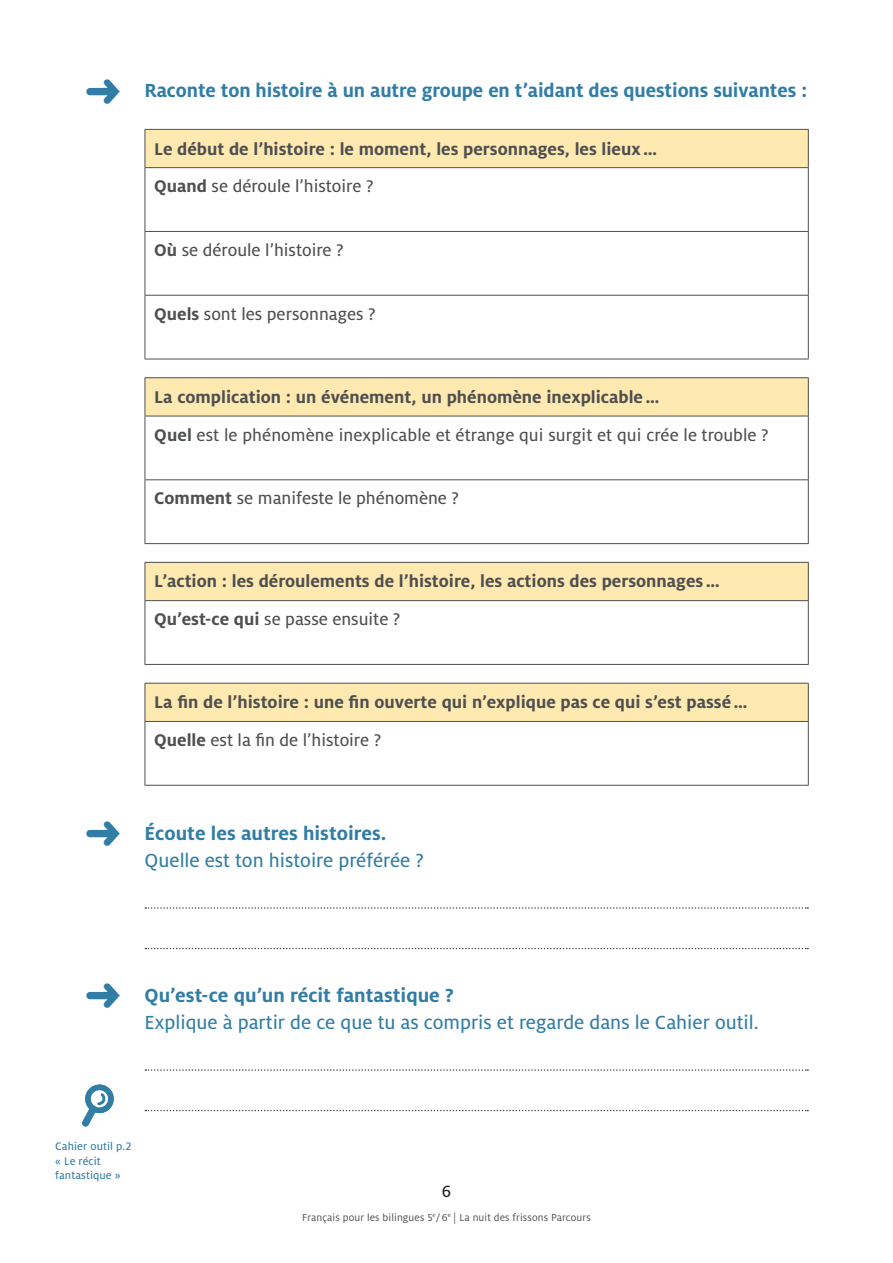
<style>
.page{position:relative;width:893px;height:1263px;background:#fff}
.page>*{position:absolute;margin:0;border:0;box-sizing:border-box;transform-origin:0 0}
.t1{font:700 21px "Milo OT";letter-spacing:-.005em;color:#317da5}
.t2{font:21px "Milo OT Text";color:#317da5}
.t3{font:700 18.75px "Milo OT";color:#4e4f50}
.t4{font:18.75px "Milo OT Text";color:#4e4f50}
.t5{font:18px "Milo OT Text";color:#231f20}
.t6{font:12px/14.4px "Milo OT Text";letter-spacing:.01em;color:#317da5}
.t7{font:11.25px "Milo OT";letter-spacing:.01em;color:#4e4f50}
.s1{font-family:"Milo OT";font-weight:700}
</style>
<div class="page">
<svg style="left:145px;top:907px;width:663px;height:2px"></svg>
<svg style="left:145px;top:948px;width:663px;height:1px"></svg>
<svg style="left:145px;top:1069px;width:663px;height:2px"></svg>
<svg style="left:145px;top:1110px;width:663px;height:1px"></svg>
<div style="left:145px;top:129px;width:663px;height:39px;background:#fee9b1"></div>
<hr style="left:145px;top:129px;width:664px;height:1px;background:#4e4f50">
<hr style="left:145px;top:130px;width:1px;height:37px;background:#4e4f50">
<hr style="left:808px;top:130px;width:1px;height:37px;background:#4e4f50">
<hr style="left:145px;top:167px;width:664px;height:1px;background:#4e4f50">
<hr style="left:145px;top:168px;width:1px;height:63px;background:#4e4f50">
<hr style="left:808px;top:168px;width:1px;height:63px;background:#4e4f50">
<hr style="left:145px;top:231px;width:664px;height:1px;background:#4e4f50">
<hr style="left:145px;top:232px;width:1px;height:63px;background:#4e4f50">
<hr style="left:808px;top:232px;width:1px;height:63px;background:#4e4f50">
<hr style="left:145px;top:295px;width:664px;height:1px;background:#4e4f50">
<hr style="left:145px;top:296px;width:1px;height:63px;background:#4e4f50">
<hr style="left:808px;top:296px;width:1px;height:63px;background:#4e4f50">
<hr style="left:145px;top:359px;width:664px;height:1px;background:#4e4f50">
<div style="left:145px;top:378px;width:663px;height:38px;background:#fee9b1"></div>
<hr style="left:145px;top:416px;width:664px;height:1px;background:#4e4f50">
<hr style="left:145px;top:479px;width:664px;height:1px;background:#4e4f50">
<hr style="left:145px;top:377px;width:664px;height:1px;background:#4e4f50">
<hr style="left:145px;top:378px;width:1px;height:38px;background:#4e4f50">
<hr style="left:808px;top:378px;width:1px;height:38px;background:#4e4f50">
<hr style="left:145px;top:416px;width:1px;height:63px;background:#4e4f50">
<hr style="left:808px;top:416px;width:1px;height:63px;background:#4e4f50">
<hr style="left:145px;top:480px;width:1px;height:63px;background:#4e4f50">
<hr style="left:808px;top:480px;width:1px;height:63px;background:#4e4f50">
<hr style="left:145px;top:543px;width:664px;height:1px;background:#4e4f50">
<div style="left:145px;top:562px;width:663px;height:39px;background:#fee9b1"></div>
<hr style="left:145px;top:562px;width:664px;height:1px;background:#4e4f50">
<hr style="left:145px;top:563px;width:1px;height:37px;background:#4e4f50">
<hr style="left:808px;top:563px;width:1px;height:37px;background:#4e4f50">
<hr style="left:145px;top:600px;width:664px;height:1px;background:#4e4f50">
<hr style="left:145px;top:601px;width:1px;height:63px;background:#4e4f50">
<hr style="left:808px;top:601px;width:1px;height:63px;background:#4e4f50">
<hr style="left:145px;top:664px;width:664px;height:1px;background:#4e4f50">
<div style="left:145px;top:683px;width:663px;height:38px;background:#fee9b1"></div>
<hr style="left:145px;top:683px;width:664px;height:1px;background:#4e4f50">
<hr style="left:145px;top:683px;width:1px;height:38px;background:#4e4f50">
<hr style="left:808px;top:683px;width:1px;height:38px;background:#4e4f50">
<hr style="left:145px;top:721px;width:664px;height:1px;background:#4e4f50">
<hr style="left:145px;top:722px;width:1px;height:63px;background:#4e4f50">
<hr style="left:808px;top:722px;width:1px;height:63px;background:#4e4f50">
<hr style="left:145px;top:785px;width:664px;height:1px;background:#4e4f50">
<div style="left:85px;top:1084px;width:29px;height:29px;border:6px solid #317da5;border-radius:50%"></div>
<svg style="left:82px;top:1091px;width:25px;height:36px"></svg>
<p class="t1" style="left:145px;top:79px;width:664px">Raconte ton histoire à un autre groupe en t’aidant des questions suivantes :</p>
<p class="t3" style="left:154px;top:138px;width:504px">Le début de l’histoire : le moment, les personnages, les lieux…</p>
<p class="t4" style="left:154px;top:176px;width:221px"><span class="s1">Quand</span> se déroule l’histoire ?</p>
<p class="t4" style="left:154px;top:240px;width:191px"><span class="s1">Où</span> se déroule l’histoire ?</p>
<p class="t4" style="left:154px;top:304px;width:223px"><span class="s1">Quels</span> sont les personnages ?</p>
<p class="t3" style="left:154px;top:386px;width:507px">La complication : un événement, un phénomène inexplicable…</p>
<p class="t4" style="left:154px;top:424px;width:616px"><span class="s1">Quel</span> est le phénomène inexplicable et étrange qui surgit et qui crée le trouble ?</p>
<p class="t4" style="left:154px;top:488px;width:306px"><span class="s1">Comment</span> se manifeste le phénomène ?</p>
<p class="t3" style="left:154px;top:571px;width:567px">L’action : les déroulements de l’histoire, les actions des personnages…</p>
<p class="t4" style="left:154px;top:609px;width:248px"><span class="s1">Qu’est-ce qui</span> se passe ensuite ?</p>
<p class="t3" style="left:154px;top:692px;width:595px">La fin de l’histoire : une fin ouverte qui n’explique pas ce qui s’est passé…</p>
<p class="t4" style="left:154px;top:730px;width:229px"><span class="s1">Quelle</span> est la fin de l’histoire ?</p>
<p class="t1" style="left:145px;top:821px;width:243px">Écoute les autres histoires.</p>
<p class="t2" style="left:145px;top:849px;width:281px">Quelle est ton histoire préférée ?</p>
<p class="t1" style="left:145px;top:983px;width:311px">Qu’est-ce qu’un récit fantastique ?</p>
<p class="t2" style="left:145px;top:1011px;width:616px">Explique à partir de ce que tu as compris et regarde dans le Cahier outil.</p>
<p class="t6" style="left:55px;top:1139px;width:78px">Cahier outil p.2 « Le récit fantastique »</p>
<p class="t5" style="left:441px;top:1181px;width:12px">6</p>
<p class="t7" style="left:302px;top:1211px;width:290px">Français pour les bilingues 5<sup>e</sup>/ 6<sup>e</sup> | La nuit des frissons Parcours</p>
</div>
